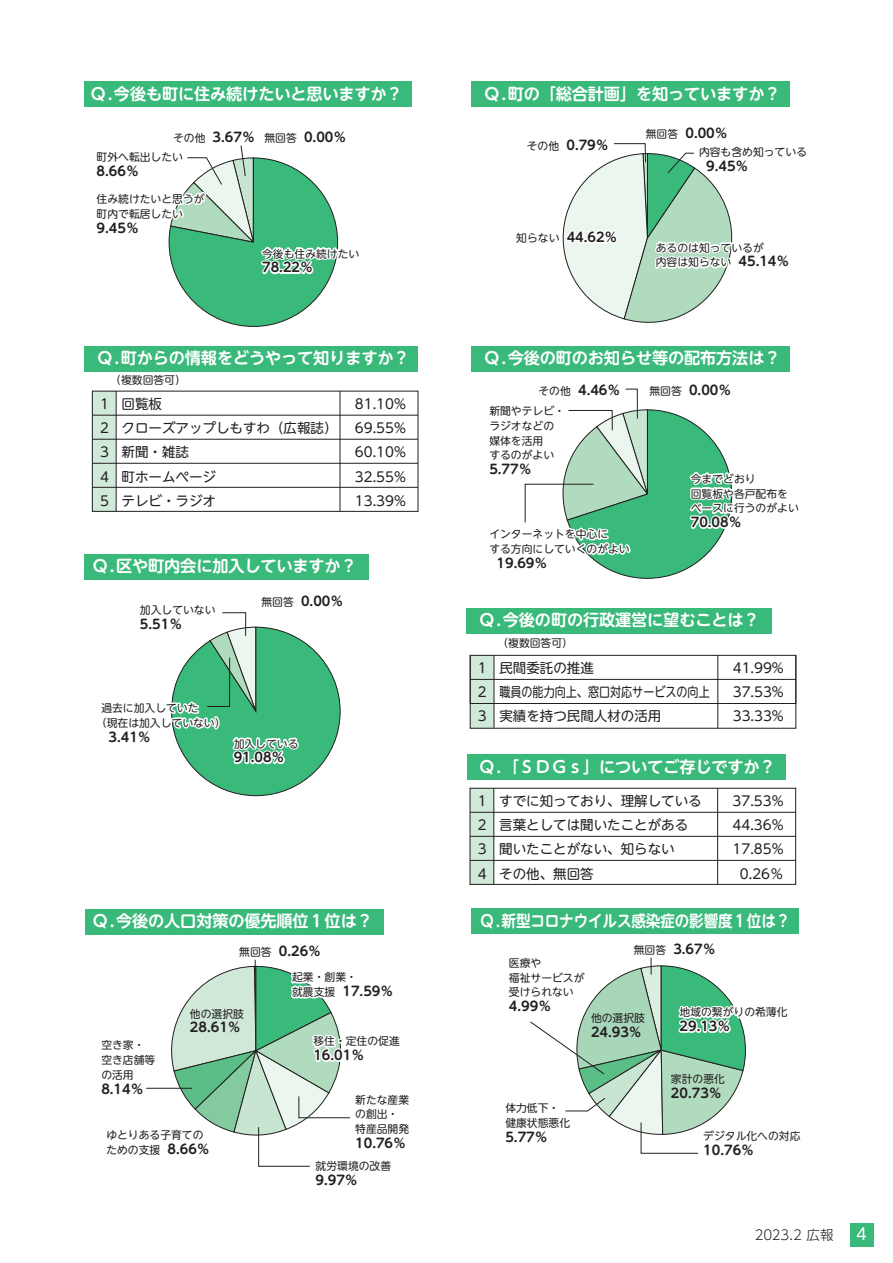
<style>
.page{position:relative;width:893px;height:1263px;background:#fff}
.page>*{position:absolute;margin:0;border:0;box-sizing:border-box;transform-origin:0 0}
.t1{font:700 16.2px "UD Shin M Go Pr 6 N De";letter-spacing:-.01em;color:#fff}
.t2{font:700 16.2px "UD Shin M Go Pr 6 N De";letter-spacing:-.01em;color:#fff;scale:.9 1}
.t3{font:16.2px "UD Shin Go NT Pro";color:#fff}
.t4{font:13.5px "UD Shin M Go Pr 6 N";color:#231f20}
.t5{font:300 13.5px "UD Shin Go NT Pro";letter-spacing:-.015em;color:#231f20}
.t6{font:700 12.9px "UD Shin M Go Pr 6 N De";color:#231f20}
.t7{font:10.8px/14.9px "UD Shin M Go Pr 6 N";color:#231f20}
.s1{font-family:"UD Shin M Go Pr 6 N";font-weight:400;font-size:10.8px}
.s2{font-family:"UD Shin M Go Pr 6 N De";font-weight:700;font-size:12.9px}
</style>
<div class="page">
<div style="left:85px;top:81px;width:327px;height:26px;background:#39b97a"></div>
<div style="left:472px;top:81px;width:318px;height:26px;background:#39b97a"></div>
<div style="left:472px;top:346px;width:318px;height:25px;background:#39b97a"></div>
<div style="left:85px;top:554px;width:284px;height:25px;background:#39b97a"></div>
<div style="left:85px;top:909px;width:299px;height:25px;background:#39b97a"></div>
<div style="left:470px;top:655px;width:24px;height:73px;background:#d1e9d8"></div>
<div style="left:472px;top:908px;width:327px;height:26px;background:#39b97a"></div>
<div style="left:85px;top:346px;width:333px;height:25px;background:#39b97a"></div>
<div style="left:467px;top:608px;width:305px;height:25px;background:#39b97a"></div>
<svg style="left:562px;top:143px;width:171px;height:180px"></svg>
<svg style="left:168px;top:145px;width:171px;height:182px"></svg>
<div style="left:92px;top:391px;width:24px;height:121px;background:#d1e9d8"></div>
<div style="left:92px;top:391px;width:326px;height:121px;border:1px solid #231f20"></div>
<hr style="left:92px;top:487px;width:326px;height:1px;background:#231f20">
<hr style="left:92px;top:463px;width:326px;height:1px;background:#231f20">
<hr style="left:92px;top:439px;width:326px;height:1px;background:#231f20">
<hr style="left:92px;top:415px;width:326px;height:1px;background:#231f20">
<hr style="left:340px;top:391px;width:1px;height:120px;background:#231f20">
<hr style="left:116px;top:391px;width:1px;height:120px;background:#231f20">
<hr style="left:470px;top:679px;width:326px;height:1px;background:#231f20">
<hr style="left:494px;top:655px;width:1px;height:73px;background:#231f20">
<div style="left:470px;top:655px;width:326px;height:74px;border:1px solid #231f20"></div>
<hr style="left:717px;top:655px;width:1px;height:73px;background:#231f20">
<div style="left:467px;top:754px;width:318px;height:26px;background:#39b97a"></div>
<div style="left:470px;top:788px;width:24px;height:96px;background:#d1e9d8"></div>
<div style="left:470px;top:788px;width:326px;height:97px;border:1px solid #231f20"></div>
<hr style="left:470px;top:860px;width:326px;height:1px;background:#231f20">
<hr style="left:470px;top:836px;width:326px;height:1px;background:#231f20">
<hr style="left:470px;top:812px;width:326px;height:1px;background:#231f20">
<hr style="left:717px;top:788px;width:1px;height:96px;background:#231f20">
<hr style="left:493px;top:788px;width:1px;height:96px;background:#231f20">
<svg style="left:530px;top:957px;width:216px;height:197px"></svg>
<svg style="left:98px;top:579px;width:286px;height:588px"></svg>
<hr style="left:146px;top:1088px;width:46px;height:1px;background:#231f20">
<svg style="left:487px;top:388px;width:310px;height:317px"></svg>
<div style="left:850px;top:1223px;width:24px;height:23px;background:#39b97a"></div>
<h1 class="t1" style="left:90px;top:80px;width:314px">Ｑ.今後も町に住み続けたいと思いますか？</h1>
<h1 class="t1" style="left:484px;top:80px;width:298px">Ｑ.町の「総合計画」を知っていますか？</h1>
<p class="t6" style="left:173px;top:126px;width:175px"><span class="s1">その他</span> 3.67％ <span class="s1">無回答</span> 0.00％</p>
<p class="t7" style="left:97px;top:149px;width:88px">町外へ転出したい</p>
<p class="t6" style="left:97px;top:160px;width:44px">8.66％</p>
<p class="t7" style="left:97px;top:191px;width:109px">住み続けたいと思うが町内で転居したい</p>
<p class="t6" style="left:97px;top:217px;width:44px">9.45％</p>
<p class="t7" style="left:262px;top:245px;width:99px">今後も住み続けたい</p>
<p class="t6" style="left:262px;top:257px;width:52px">78.22％</p>
<h1 class="t1" style="left:97px;top:344px;width:314px">Ｑ.町からの情報をどうやって知りますか？</h1>
<p class="t7" style="left:110px;top:372px;width:77px">（複数回答可）</p>
<p class="t4" style="left:100px;top:392px;width:64px">1 回覧板</p>
<p class="t4" style="left:355px;top:392px;width:53px">81.10%</p>
<p class="t4" style="left:100px;top:417px;width:239px">2 クローズアップしもすわ（広報誌）</p>
<p class="t4" style="left:355px;top:417px;width:53px">69.55%</p>
<p class="t4" style="left:100px;top:441px;width:91px">3 新聞・雑誌</p>
<p class="t4" style="left:355px;top:441px;width:53px">60.10%</p>
<p class="t4" style="left:100px;top:465px;width:118px">4 町ホームページ</p>
<p class="t4" style="left:355px;top:465px;width:53px">32.55%</p>
<p class="t4" style="left:100px;top:490px;width:118px">5 テレビ・ラジオ</p>
<p class="t4" style="left:355px;top:490px;width:53px">13.39%</p>
<h1 class="t1" style="left:92px;top:552px;width:266px">Ｑ.区や町内会に加入していますか？</h1>
<p class="t7" style="left:140px;top:602px;width:77px">加入していない</p>
<p class="t6" style="left:140px;top:613px;width:44px">5.51％</p>
<p class="t6" style="left:261px;top:590px;width:83px"><span class="s1">無回答</span> 0.00％</p>
<p class="t7" style="left:101px;top:700px;width:126px">過去に加入していた<br>(現在は加入していない）</p>
<p class="t6" style="left:109px;top:726px;width:44px">3.41％</p>
<p class="t7" style="left:234px;top:735px;width:66px">加入している</p>
<p class="t6" style="left:234px;top:746px;width:52px">91.08％</p>
<p class="t6" style="left:527px;top:134px;width:83px"><span class="s1">その他</span> 0.79％</p>
<p class="t6" style="left:516px;top:226px;width:103px"><span class="s1">知らない</span> 44.62％</p>
<p class="t6" style="left:646px;top:122px;width:83px"><span class="s1">無回答</span> 0.00％</p>
<p class="t7" style="left:699px;top:144px;width:110px">内容も含め知っている</p>
<p class="t6" style="left:706px;top:155px;width:44px">9.45％</p>
<p class="t7" style="left:656px;top:239px;width:135px">あるのは知っているが<br>内容は知らない <span class="s2">45.14％</span></p>
<h1 class="t1" style="left:484px;top:344px;width:298px">Ｑ.今後の町のお知らせ等の配布方法は？</h1>
<p class="t6" style="left:538px;top:379px;width:83px"><span class="s1">その他</span> 4.46％</p>
<p class="t6" style="left:649px;top:379px;width:83px"><span class="s1">無回答</span> 0.00％</p>
<p class="t7" style="left:489px;top:403px;width:77px">新聞やテレビ・ラジオなどの媒体を活用<br>するのがよい</p>
<p class="t6" style="left:489px;top:458px;width:44px">5.77％</p>
<p class="t7" style="left:489px;top:526px;width:142px">インターネットを中心に<br>する方向にしていくのがよい</p>
<p class="t6" style="left:497px;top:552px;width:52px">19.69％</p>
<p class="t7" style="left:691px;top:470px;width:109px">今までどおり<br>回覧板や各戸配布をベースに行うのがよい</p>
<p class="t6" style="left:691px;top:511px;width:52px">70.08％</p>
<h1 class="t1" style="left:479px;top:606px;width:282px">Ｑ.今後の町の行政運営に望むことは？</h1>
<p class="t7" style="left:497px;top:634px;width:77px">（複数回答可）</p>
<p class="t4" style="left:478px;top:656px;width:118px">1 民間委託の推進</p>
<p class="t4" style="left:733px;top:656px;width:53px">41.99%</p>
<p class="t4" style="left:476px;top:681px;width:236px">２ 職員の能力向上、窓口対応サービスの向上</p>
<p class="t4" style="left:733px;top:681px;width:53px">37.53%</p>
<p class="t4" style="left:478px;top:705px;width:185px">3 実績を持つ民間人材の活用</p>
<p class="t4" style="left:733px;top:705px;width:53px">33.33%</p>
<h1 class="t1" style="left:479px;top:753px;width:298px">Ｑ.「ＳＤＧｓ」についてご存じですか？</h1>
<p class="t4" style="left:478px;top:789px;width:226px">1 すでに知っており、理解している</p>
<p class="t4" style="left:733px;top:789px;width:53px">37.53%</p>
<p class="t4" style="left:478px;top:814px;width:212px">2 言葉としては聞いたことがある</p>
<p class="t4" style="left:733px;top:814px;width:53px">44.36%</p>
<p class="t4" style="left:478px;top:838px;width:199px">3 聞いたことがない、知らない</p>
<p class="t4" style="left:733px;top:838px;width:53px">17.85%</p>
<p class="t4" style="left:478px;top:862px;width:118px">4 その他、無回答</p>
<p class="t4" style="left:740px;top:862px;width:45px">0.26％</p>
<h1 class="t1" style="left:92px;top:907px;width:282px">Ｑ.今後の人口対策の優先順位１位は？</h1>
<h1 class="t2" style="left:480px;top:907px;width:346px">Ｑ.新型コロナウイルス感染症の影響度１位は？</h1>
<p class="t6" style="left:239px;top:940px;width:83px"><span class="s1">無回答</span> 0.26％</p>
<p class="t7" style="left:292px;top:969px;width:66px">起業・創業・</p>
<p class="t6" style="left:292px;top:980px;width:103px"><span class="s1">就農支援</span> 17.59％</p>
<p class="t7" style="left:313px;top:1033px;width:88px">移住・定住の促進</p>
<p class="t6" style="left:313px;top:1044px;width:52px">16.01％</p>
<p class="t7" style="left:190px;top:1005px;width:55px">他の選択肢</p>
<p class="t6" style="left:190px;top:1016px;width:52px">28.61％</p>
<p class="t7" style="left:101px;top:1037px;width:55px">空き家・空き店舗等の活用</p>
<p class="t6" style="left:101px;top:1078px;width:44px">8.14％</p>
<p class="t7" style="left:355px;top:1091px;width:56px">新たな産業の創出・特産品開発</p>
<p class="t6" style="left:355px;top:1132px;width:52px">10.76％</p>
<p class="t7" style="left:106px;top:1126px;width:105px">ゆとりある子育てのための支援 <span class="s2">8.66％</span></p>
<p class="t7" style="left:316px;top:1157px;width:77px">就労環境の改善</p>
<p class="t6" style="left:316px;top:1168px;width:44px">9.97％</p>
<p class="t6" style="left:634px;top:938px;width:83px"><span class="s1">無回答</span> 3.67％</p>
<p class="t7" style="left:509px;top:954px;width:77px">医療や<br>福祉サービスが受けられない</p>
<p class="t6" style="left:509px;top:995px;width:44px">4.99％</p>
<p class="t7" style="left:591px;top:1010px;width:55px">他の選択肢</p>
<p class="t6" style="left:591px;top:1021px;width:52px">24.93％</p>
<p class="t7" style="left:505px;top:1100px;width:66px">体力低下・健康状態悪化</p>
<p class="t6" style="left:505px;top:1126px;width:44px">5.77％</p>
<p class="t7" style="left:679px;top:1004px;width:110px">地域の繋がりの希薄化</p>
<p class="t6" style="left:679px;top:1015px;width:52px">29.13％</p>
<p class="t7" style="left:671px;top:1071px;width:55px">家計の悪化</p>
<p class="t6" style="left:671px;top:1082px;width:52px">20.73％</p>
<p class="t7" style="left:703px;top:1128px;width:99px">デジタル化への対応</p>
<p class="t6" style="left:703px;top:1139px;width:52px">10.76％</p>
<p class="t5" style="left:755px;top:1224px;width:80px">2023.2 広報</p>
<h1 class="t3" style="left:856px;top:1221px;width:12px">4</h1>
</div>
